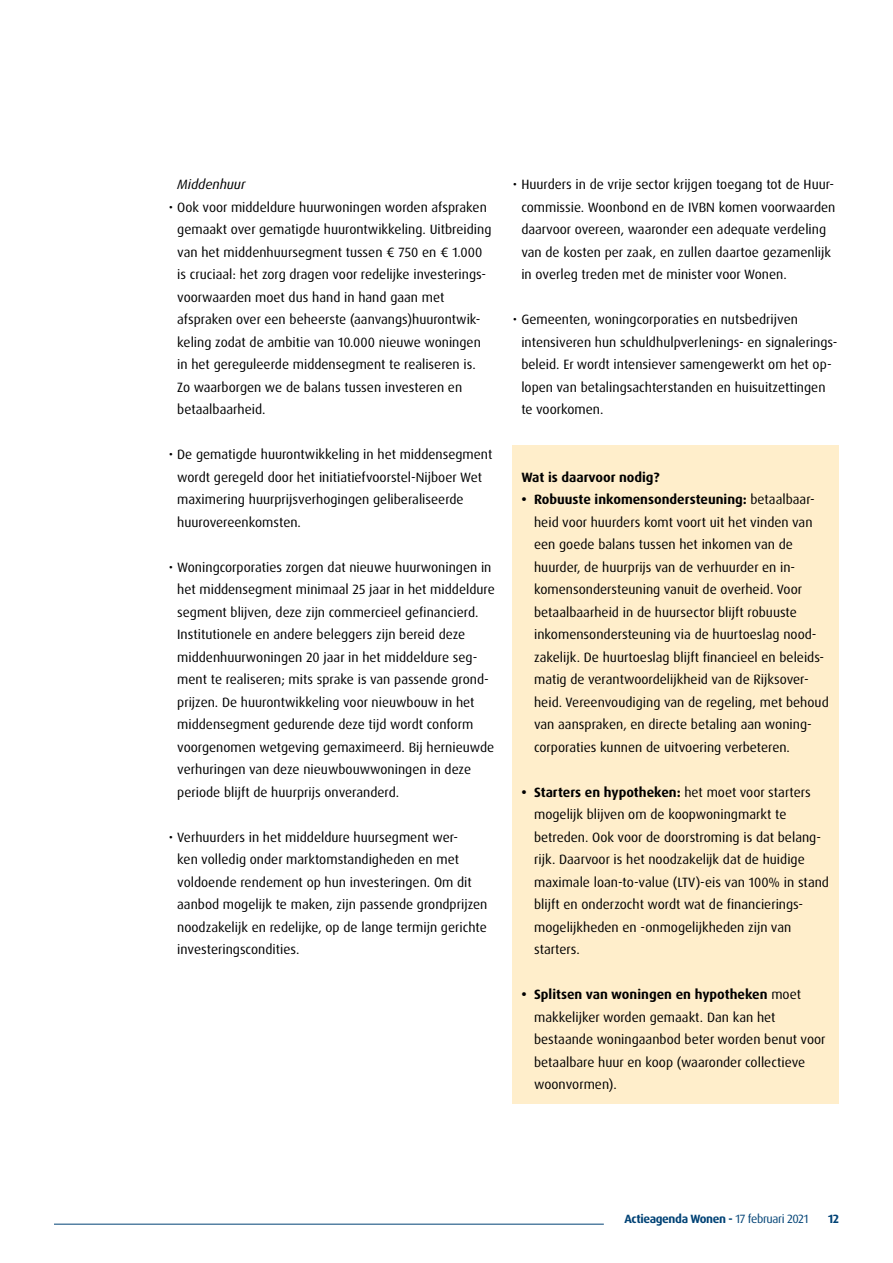
<style>
.page{position:relative;width:893px;height:1263px;background:#fff}
.page>*{position:absolute;margin:0;border:0;box-sizing:border-box;transform-origin:0 0}
.t1{font:13.5px/22.5px "Dax OT";color:#000}
.t2{font:700 13.5px "Dax OT";color:#000}
.t3{font:italic 13.5px "Dax";color:#000}
.t4{font:700 12px "Dax OT";letter-spacing:-.03em;color:#004275}
.s1{font-weight:700}
.s2{font-weight:400}
</style>
<div class="page">
<hr style="left:54px;top:1224px;width:550px;height:1px;background:#004275">
<div style="left:513px;top:445px;width:326px;height:658px;background:#ffeecb"></div>
<p class="t3" style="left:177px;top:177px;width:70px">Middenhuur</p>
<p class="t1" style="left:177px;top:196px;width:316px;text-indent:-9px">• Ook voor middeldure huurwoningen worden afspraken gemaakt over gematigde huurontwikkeling. Uitbreiding van het middenhuursegment tussen € 750 en € 1.000 is cruciaal: het zorg dragen voor redelijke investerings&shy;voorwaarden moet dus hand in hand gaan met afspraken over een beheerste (aanvangs)huurontwik&shy;keling zodat de ambitie van 10.000 nieuwe woningen in het gereguleerde middensegment te realiseren is.<br>Zo waarborgen we de balans tussen investeren en betaalbaarheid.</p>
<p class="t1" style="left:177px;top:443px;width:317px;text-indent:-9px">• De gematigde huurontwikkeling in het middensegment wordt geregeld door het initiatiefvoorstel-Nijboer Wet maximering huurprijsverhogingen geliberaliseerde huurovereenkomsten.</p>
<p class="t1" style="left:177px;top:556px;width:319px;text-indent:-9px">• Woningcorporaties zorgen dat nieuwe huurwoningen in het middensegment minimaal 25 jaar in het middeldure segment blijven, deze zijn commercieel gefinancierd.<br>Institutionele en andere beleggers zijn bereid deze middenhuurwoningen 20 jaar in het middeldure seg&shy;ment te realiseren; mits sprake is van passende grond&shy;prijzen. De huurontwikkeling voor nieuwbouw in het middensegment gedurende deze tijd wordt conform voorgenomen wetgeving gemaximeerd. Bij hernieuwde verhuringen van deze nieuwbouwwoningen in deze periode blijft de huurprijs onveranderd.</p>
<p class="t1" style="left:177px;top:826px;width:312px;text-indent:-9px">• Verhuurders in het middeldure huursegment wer-<br>ken volledig onder marktomstandigheden en met voldoende rendement op hun investeringen. Om dit aanbod mogelijk te maken, zijn passende grondprijzen noodzakelijk en redelijke, op de lange termijn gerichte investeringscondities.</p>
<p class="t1" style="left:521px;top:173px;width:316px;text-indent:-9px">• Huurders in de vrije sector krijgen toegang tot de Huur&shy;commissie. Woonbond en de IVBN komen voorwaarden daarvoor overeen, waaronder een adequate verdeling van de kosten per zaak, en zullen daartoe gezamenlijk in overleg treden met de minister voor Wonen.</p>
<p class="t1" style="left:521px;top:308px;width:318px;text-indent:-9px">• Gemeenten, woningcorporaties en nutsbedrijven intensiveren hun schuldhulpverlenings- en signalerings&shy;beleid. Er wordt intensiever samengewerkt om het op&shy;lopen van betalingsachterstanden en huisuitzettingen te voorkomen.</p>
<p class="t2" style="left:521px;top:468px;width:140px">Wat is daarvoor nodig?</p>
<p class="t1" style="left:534px;top:488px;width:296px;text-indent:-13px"><span class="s1">• Robuuste inkomensondersteuning:</span> betaalbaar&shy;heid voor huurders komt voort uit het vinden van een goede balans tussen het inkomen van de huurder, de huurprijs van de verhuurder en in&shy;komensondersteuning vanuit de overheid. Voor betaalbaarheid in de huursector blijft robuuste inkomensondersteuning via de huurtoeslag nood&shy;zakelijk. De huurtoeslag blijft financieel en beleids&shy;matig de verantwoordelijkheid van de Rijksover&shy;heid. Vereenvoudiging van de regeling, met behoud van aanspraken, en directe betaling aan woning&shy;corporaties kunnen de uitvoering verbeteren.</p>
<p class="t1" style="left:534px;top:781px;width:296px;text-indent:-13px"><span class="s1">• Starters en hypotheken:</span> het moet voor starters mogelijk blijven om de koopwoningmarkt te betreden. Ook voor de doorstroming is dat belang&shy;rijk. Daarvoor is het noodzakelijk dat de huidige maximale loan-to-value (LTV)-eis van 100% in stand blijft en onderzocht wordt wat de financierings&shy;mogelijkheden en -onmogelijkheden zijn van starters.</p>
<p class="t1" style="left:534px;top:983px;width:293px;text-indent:-13px"><span class="s1">• Splitsen van woningen en hypotheken</span> moet makkelijker worden gemaakt. Dan kan het bestaande woningaanbod beter worden benut voor betaalbare huur en koop (waaronder collectieve woonvormen).</p>
<p class="t4" style="left:624px;top:1211px;width:186px">Actieagenda Wonen - <span class="s2">17 februari 2021</span></p>
<p class="t4" style="left:828px;top:1211px;width:13px">12</p>
</div>
